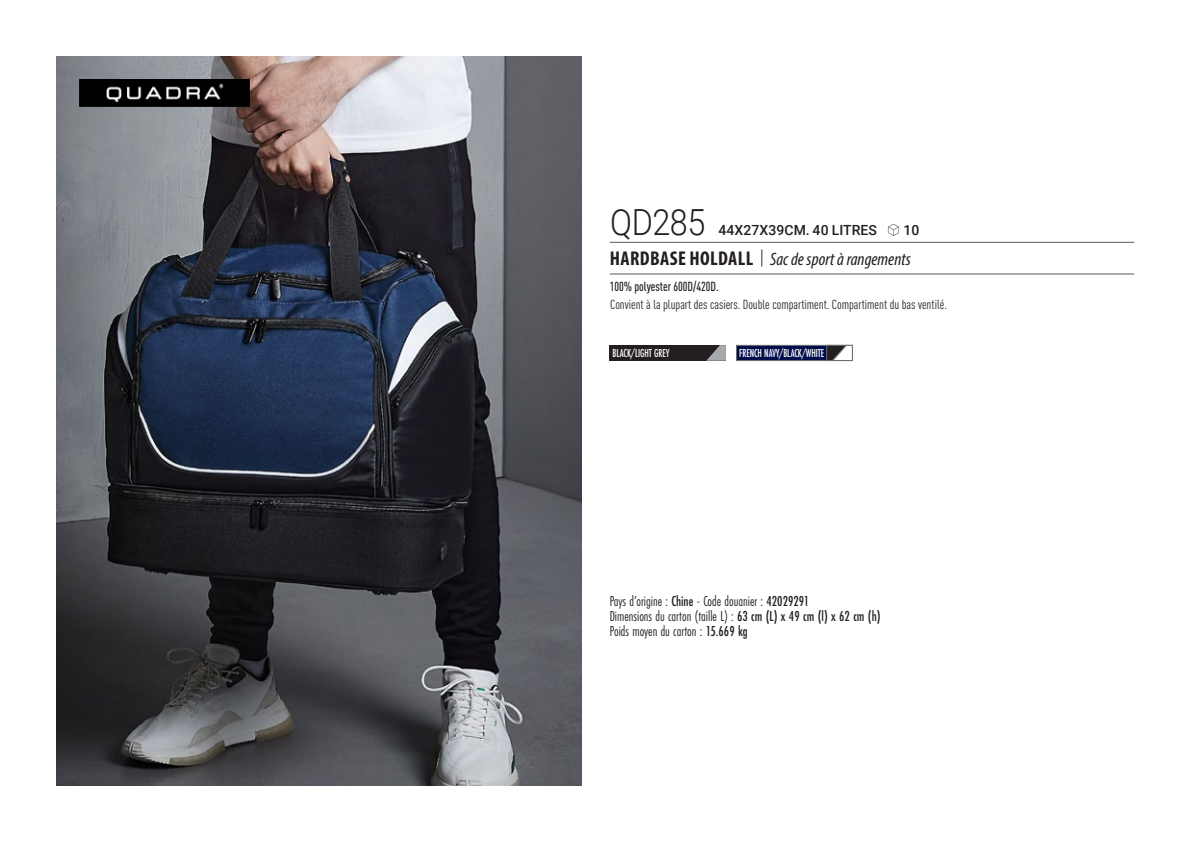
<style>
.page{position:relative;width:1191px;height:842px;background:#fff}
.page>*{position:absolute;margin:0;border:0;box-sizing:border-box;transform-origin:0 0}
.t1{font:300 36px "Roboto";letter-spacing:-.015em;color:#231f20;scale:.9 1}
.t2{font:italic 18px "Myriad Variable Concept";color:#231f20}
.t3{font:15px "Futura PT Cond";color:#231f20;scale:.95 1}
.t4{font:500 14px "Roboto";letter-spacing:.005em;color:#231f20}
.t5{font:condensed 13px "DIN Pro";color:#231f20}
.grammage_2020{font:500 condensed 13px "DIN Pro";color:#231f20;scale:.95 1}
.Coloris_nuancier{font:500 12px "Futura PT Cond";letter-spacing:-.01em;color:#fff;scale:.9 1}
.Coloris_nuancier_bla{font:500 12px "Futura PT Cond";letter-spacing:-.01em;color:#fff;scale:.9 1}
.s1{font-family:"Linotype Shapeshifter";font-weight:400;font-size:16px}
.s2{font-family:"Myriad Pro";font-weight:700;font-style:normal;font-stretch:condensed;font-size:20px}
.s3{font-family:"Roboto Condensed";font-weight:300;font-style:normal;font-size:20px}
.s4{font-weight:500}
</style>
<div class="page">
<img style="left:57px;top:57px;width:524px;height:728px">
<img style="left:79px;top:79px;width:170px;height:28px">
<div style="left:609px;top:345px;width:117px;height:16px;background:#231f20"></div>
<svg style="left:706px;top:345px;width:20px;height:16px"></svg>
<div style="left:736px;top:345px;width:116px;height:16px;background:#000d4b;border:1px solid #6c6d70"></div>
<svg style="left:826px;top:345px;width:26px;height:16px"></svg>
<hr style="left:609px;top:242px;width:525px;height:1px;background:#57585a">
<hr style="left:609px;top:274px;width:525px;height:1px;background:#57585a">
<p class="t1" style="left:610px;top:197px;width:107px">QD285</p>
<p class="t4" style="left:718px;top:220px;width:203px">44X27X39CM. 40 LITRES <span class="s1">S</span> 10</p>
<p class="t2" style="left:610px;top:249px;width:302px"><span class="s2">HARDBASE HOLDALL</span> <span class="s3">|</span> Sac de sport à rangements</p>
<p class="grammage_2020" style="left:609px;top:277px;width:116px">100% polyester 600D/420D.</p>
<p class="t5" style="left:610px;top:295px;width:338px">Convient à la plupart des casiers. Double compartiment. Compartiment du bas ventilé.</p>
<p class="Coloris_nuancier_bla" style="left:612px;top:346px;width:65px">BLACK/LIGHT GREY</p>
<p class="Coloris_nuancier" style="left:739px;top:346px;width:96px">FRENCH NAVY/BLACK/WHITE</p>
<p class="t3" style="left:609px;top:592px;width:212px">Pays d’origine : <span class="s4">Chine</span> - Code douanier : <span class="s4">42029291</span></p>
<p class="t3" style="left:609px;top:607px;width:287px">Dimensions du carton (taille L) : <span class="s4">63 cm (L) x 49 cm (l) x 62 cm (h)</span></p>
<p class="t3" style="left:609px;top:622px;width:147px">Poids moyen du carton : <span class="s4">15.669 kg</span></p>
</div>
